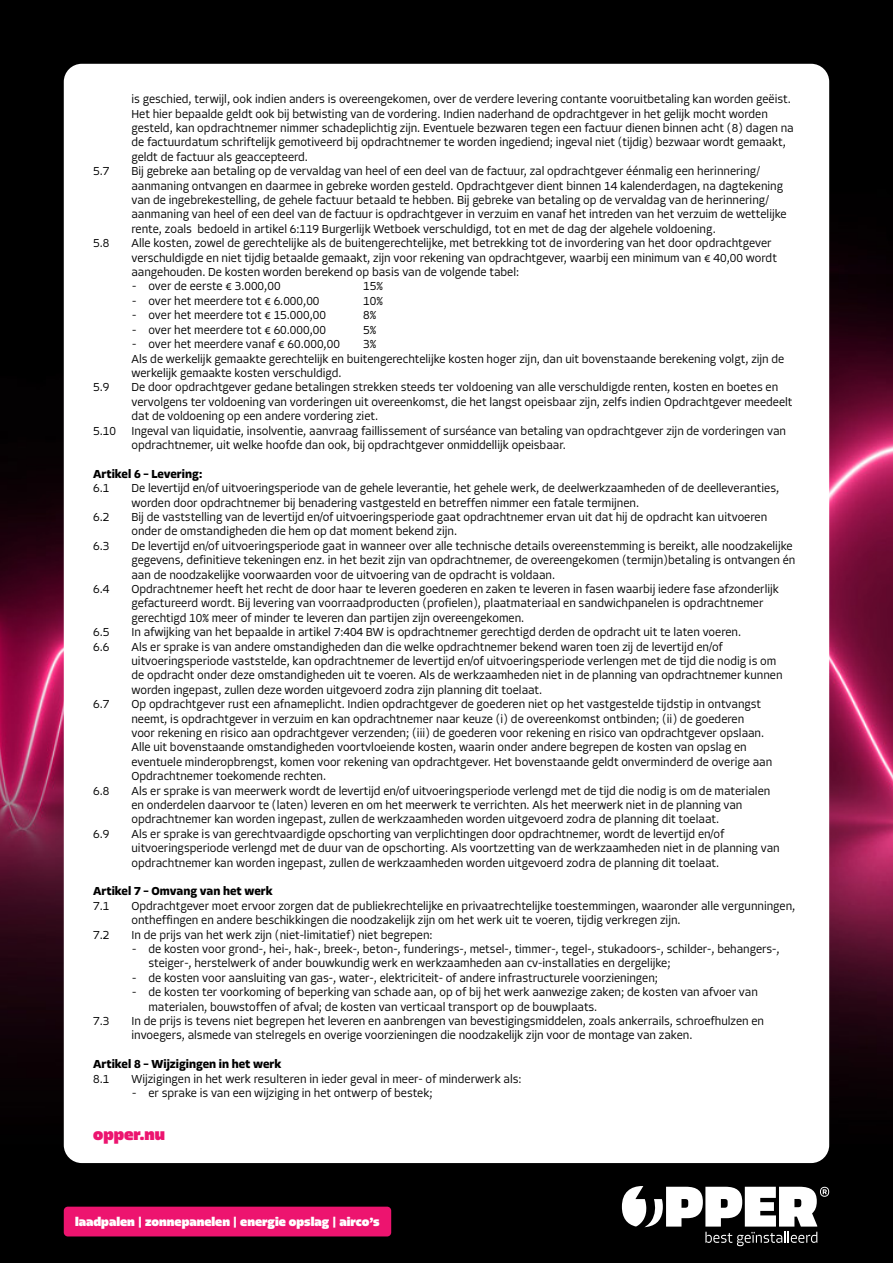
<style>
.page{position:relative;width:893px;height:1263px;background:#fff}
.page>*{position:absolute;margin:0;border:0;box-sizing:border-box;transform-origin:0 0}
.t1{font:900 16.5px "Allotrope";color:#ec146f}
.t2{font:900 12.45px "Allotrope";color:#fff}
.t3{font:300 12px/14.4px "Allotrope";color:#000}
.t4{font:700 12px "Allotrope";color:#000}
</style>
<div class="page">
<img style="left:0;top:0;width:893px;height:1263px">
<div style="left:64px;top:64px;width:765px;height:1099px;background:#fff;border-radius:18px"></div>
<svg style="left:622px;top:1186px;width:207px;height:60px"></svg>
<div style="left:64px;top:1206px;width:327px;height:30px;background:#ed146f;border-radius:4px"></div>
<p class="t3" style="left:131px;top:92px;width:664px">is geschied, terwijl, ook indien anders is overeengekomen, over de verdere levering contante vooruitbetaling kan worden geëist.<br>Het hier bepaalde geldt ook bij betwisting van de vordering. Indien naderhand de opdrachtgever in het gelijk mocht worden gesteld, kan opdrachtnemer nimmer schadeplichtig zijn. Eventuele bezwaren tegen een factuur dienen binnen acht (8) dagen na de factuurdatum schriftelijk gemotiveerd bij opdrachtnemer te worden ingediend; ingeval niet (tijdig) bezwaar wordt gemaakt, geldt de factuur als geaccepteerd.</p>
<p class="t3" style="left:93px;top:164px;width:18px">5.7</p>
<p class="t3" style="left:131px;top:164px;width:657px">Bij gebreke aan betaling op de vervaldag van heel of een deel van de factuur, zal opdrachtgever éénmalig een herinnering/ aanmaning ontvangen en daarmee in gebreke worden gesteld. Opdrachtgever dient binnen 14 kalenderdagen, na dagtekening van de ingebrekestelling, de gehele factuur betaald te hebben. Bij gebreke van betaling op de vervaldag van de herinnering/ aanmaning van heel of een deel van de factuur is opdrachtgever in verzuim en vanaf het intreden van het verzuim de wettelijke rente, zoals bedoeld in artikel 6:119 Burgerlijk Wetboek verschuldigd, tot en met de dag der algehele voldoening.</p>
<p class="t3" style="left:93px;top:236px;width:18px">5.8</p>
<p class="t3" style="left:131px;top:236px;width:647px">Alle kosten, zowel de gerechtelijke als de buitengerechtelijke, met betrekking tot de invordering van het door opdrachtgever verschuldigde en niet tijdig betaalde gemaakt, zijn voor rekening van opdrachtgever, waarbij een minimum van € 40,00 wordt aangehouden. De kosten worden berekend op basis van de volgende tabel:</p>
<p class="t3" style="left:132px;top:279px;width:150px">- over de eerste € 3.000,00</p>
<p class="t3" style="left:363px;top:279px;width:21px">15%</p>
<p class="t3" style="left:132px;top:294px;width:189px">- over het meerdere tot € 6.000,00</p>
<p class="t3" style="left:363px;top:294px;width:21px">10%</p>
<p class="t3" style="left:132px;top:308px;width:195px">- over het meerdere tot € 15.000,00</p>
<p class="t3" style="left:363px;top:308px;width:15px">8%</p>
<p class="t3" style="left:132px;top:323px;width:195px">- over het meerdere tot € 60.000,00</p>
<p class="t3" style="left:363px;top:323px;width:15px">5%</p>
<p class="t3" style="left:132px;top:337px;width:209px">- over het meerdere vanaf € 60.000,00</p>
<p class="t3" style="left:131px;top:337px;width:654px;text-indent:232px">3%<br>Als de werkelijk gemaakte gerechtelijk en buitengerechtelijke kosten hoger zijn, dan uit bovenstaande berekening volgt, zijn de werkelijk gemaakte kosten verschuldigd.</p>
<p class="t3" style="left:93px;top:380px;width:18px">5.9</p>
<p class="t3" style="left:131px;top:380px;width:663px">De door opdrachtgever gedane betalingen strekken steeds ter voldoening van alle verschuldigde renten, kosten en boetes en vervolgens ter voldoening van vorderingen uit overeenkomst, die het langst opeisbaar zijn, zelfs indien Opdrachtgever meedeelt dat de voldoening op een andere vordering ziet.</p>
<p class="t3" style="left:93px;top:423px;width:24px">5.10</p>
<p class="t3" style="left:131px;top:423px;width:656px">Ingeval van liquidatie, insolventie, aanvraag faillissement of surséance van betaling van opdrachtgever zijn de vorderingen van opdrachtnemer, uit welke hoofde dan ook, bij opdrachtgever onmiddellijk opeisbaar.</p>
<p class="t4" style="left:93px;top:466px;width:111px">Artikel 6 – Levering:</p>
<p class="t3" style="left:93px;top:481px;width:18px">6.1</p>
<p class="t3" style="left:131px;top:481px;width:649px">De levertijd en/of uitvoeringsperiode van de gehele leverantie, het gehele werk, de deelwerkzaamheden of de deelleveranties, worden door opdrachtnemer bij benadering vastgesteld en betreffen nimmer een fatale termijnen.</p>
<p class="t3" style="left:93px;top:510px;width:18px">6.2</p>
<p class="t3" style="left:131px;top:510px;width:637px">Bij de vaststelling van de levertijd en/of uitvoeringsperiode gaat opdrachtnemer ervan uit dat hij de opdracht kan uitvoeren onder de omstandigheden die hem op dat moment bekend zijn.</p>
<p class="t3" style="left:93px;top:539px;width:18px">6.3</p>
<p class="t3" style="left:131px;top:539px;width:665px">De levertijd en/of uitvoeringsperiode gaat in wanneer over alle technische details overeenstemming is bereikt, alle noodzakelijke gegevens, definitieve tekeningen enz. in het bezit zijn van opdrachtnemer, de overeengekomen (termijn)betaling is ontvangen én aan de noodzakelijke voorwaarden voor de uitvoering van de opdracht is voldaan.</p>
<p class="t3" style="left:93px;top:582px;width:18px">6.4</p>
<p class="t3" style="left:131px;top:582px;width:649px">Opdrachtnemer heeft het recht de door haar te leveren goederen en zaken te leveren in fasen waarbij iedere fase afzonderlijk gefactureerd wordt. Bij levering van voorraadproducten (profielen), plaatmateriaal en sandwichpanelen is opdrachtnemer gerechtigd 10% meer of minder te leveren dan partijen zijn overeengekomen.</p>
<p class="t3" style="left:93px;top:625px;width:18px">6.5</p>
<p class="t3" style="left:131px;top:625px;width:611px">In afwijking van het bepaalde in artikel 7:404 BW is opdrachtnemer gerechtigd derden de opdracht uit te laten voeren.</p>
<p class="t3" style="left:93px;top:639px;width:18px">6.6</p>
<p class="t3" style="left:131px;top:639px;width:653px">Als er sprake is van andere omstandigheden dan die welke opdrachtnemer bekend waren toen zij de levertijd en/of uitvoeringsperiode vaststelde, kan opdrachtnemer de levertijd en/of uitvoeringsperiode verlengen met de tijd die nodig is om de opdracht onder deze omstandigheden uit te voeren. Als de werkzaamheden niet in de planning van opdrachtnemer kunnen worden ingepast, zullen deze worden uitgevoerd zodra zijn planning dit toelaat.</p>
<p class="t3" style="left:93px;top:697px;width:18px">6.7</p>
<p class="t3" style="left:131px;top:697px;width:642px">Op opdrachtgever rust een afnameplicht. Indien opdrachtgever de goederen niet op het vastgestelde tijdstip in ontvangst neemt, is opdrachtgever in verzuim en kan opdrachtnemer naar keuze (i) de overeenkomst ontbinden; (ii) de goederen<br>voor rekening en risico aan opdrachtgever verzenden; (iii) de goederen voor rekening en risico van opdrachtgever opslaan.<br>Alle uit bovenstaande omstandigheden voortvloeiende kosten, waarin onder andere begrepen de kosten van opslag en eventuele minderopbrengst, komen voor rekening van opdrachtgever. Het bovenstaande geldt onverminderd de overige aan Opdrachtnemer toekomende rechten.</p>
<p class="t3" style="left:93px;top:783px;width:18px">6.8</p>
<p class="t3" style="left:131px;top:783px;width:640px">Als er sprake is van meerwerk wordt de levertijd en/of uitvoeringsperiode verlengd met de tijd die nodig is om de materialen en onderdelen daarvoor te (laten) leveren en om het meerwerk te verrichten. Als het meerwerk niet in de planning van opdrachtnemer kan worden ingepast, zullen de werkzaamheden worden uitgevoerd zodra de planning dit toelaat.</p>
<p class="t3" style="left:93px;top:827px;width:18px">6.9</p>
<p class="t3" style="left:131px;top:827px;width:650px">Als er sprake is van gerechtvaardigde opschorting van verplichtingen door opdrachtnemer, wordt de levertijd en/of uitvoeringsperiode verlengd met de duur van de opschorting. Als voortzetting van de werkzaamheden niet in de planning van opdrachtnemer kan worden ingepast, zullen de werkzaamheden worden uitgevoerd zodra de planning dit toelaat.</p>
<p class="t4" style="left:93px;top:883px;width:181px">Artikel 7 – Omvang van het werk</p>
<p class="t3" style="left:93px;top:899px;width:18px">7.1</p>
<p class="t3" style="left:131px;top:899px;width:665px">Opdrachtgever moet ervoor zorgen dat de publiekrechtelijke en privaatrechtelijke toestemmingen, waaronder alle vergunningen, ontheffingen en andere beschikkingen die noodzakelijk zijn om het werk uit te voeren, tijdig verkregen zijn.</p>
<p class="t3" style="left:93px;top:927px;width:18px">7.2</p>
<p class="t3" style="left:131px;top:927px;width:303px">In de prijs van het werk zijn (niet-limitatief) niet begrepen:</p>
<p class="t3" style="left:148px;top:942px;width:633px;text-indent:-16px">- de kosten voor grond-, hei-, hak-, breek-, beton-, funderings-, metsel-, timmer-, tegel-, stukadoors-, schilder-, behangers-, steiger-, herstelwerk of ander bouwkundig werk en werkzaamheden aan cv-installaties en dergelijke;</p>
<p class="t3" style="left:132px;top:971px;width:527px">- de kosten voor aansluiting van gas-, water-, elektriciteit- of andere infrastructurele voorzieningen;</p>
<p class="t3" style="left:148px;top:985px;width:611px;text-indent:-16px">- de kosten ter voorkoming of beperking van schade aan, op of bij het werk aanwezige zaken; de kosten van afvoer van materialen, bouwstoffen of afval; de kosten van verticaal transport op de bouwplaats.</p>
<p class="t3" style="left:93px;top:1014px;width:18px">7.3</p>
<p class="t3" style="left:131px;top:1014px;width:634px">In de prijs is tevens niet begrepen het leveren en aanbrengen van bevestigingsmiddelen, zoals ankerrails, schroefhulzen en invoegers, alsmede van stelregels en overige voorzieningen die noodzakelijk zijn voor de montage van zaken.</p>
<p class="t4" style="left:93px;top:1056px;width:190px">Artikel 8 – Wijzigingen in het werk</p>
<p class="t3" style="left:93px;top:1071px;width:18px">8.1</p>
<p class="t3" style="left:131px;top:1071px;width:392px">Wijzigingen in het werk resulteren in ieder geval in meer- of minderwerk als:</p>
<p class="t3" style="left:132px;top:1086px;width:302px">- er sprake is van een wijziging in het ontwerp of bestek;</p>
<h1 class="t1" style="left:93px;top:1123px;width:73px">opper.nu</h1>
<p class="t2" style="left:75px;top:1213px;width:306px">laadpalen | zonnepanelen | energie opslag | airco’s</p>
</div>
